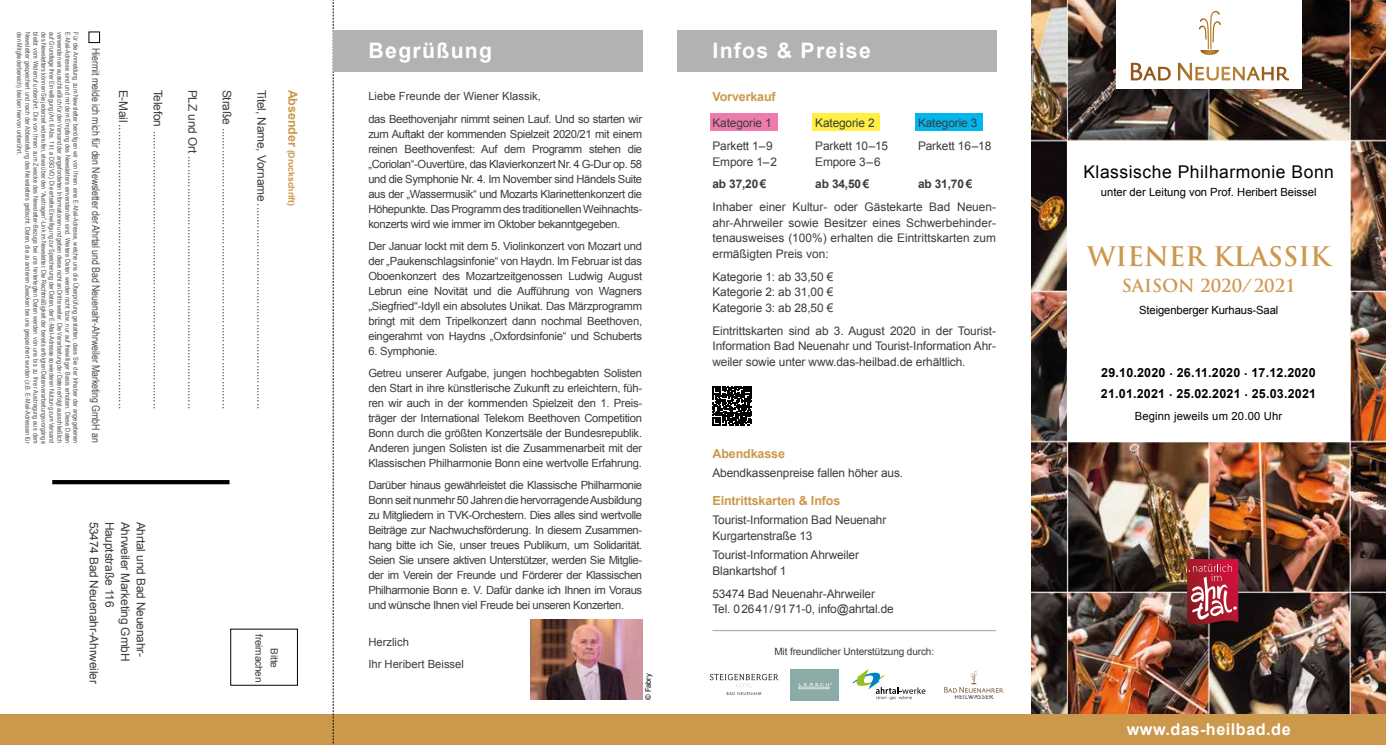
<style>
.page{position:relative;width:1386px;height:745px;background:#fff}
.page>*{position:absolute;margin:0;border:0;box-sizing:border-box;transform-origin:0 0}
.t1{font:700 26.25px "Trajan Pro";color:#cc984e}
.t2{font:700 21.25px "Arial";letter-spacing:.06em;color:#fff}
.t3{font:17.5px "Arial";letter-spacing:.03em;color:#000}
.t4{font:700 17.5px "Trajan Pro";color:#cc984e}
.t5{font:700 16.25px "Arial";letter-spacing:.03em;color:#fff}
.t6{font:700 12.5px/21.2px "Arial";letter-spacing:.015em;color:#000}
.t7{font:700 12.5px "Arial";letter-spacing:-.01em;color:#cc984c}
.t8{font:11.88px/15.6px "Arial";letter-spacing:-.01em;color:#3c3c3b}
.t9{font:700 11.88px "Arial";letter-spacing:-.01em;color:#3c3c3b}
.t10{font:11.25px/15px "Arial";letter-spacing:-.02em;color:#3c3c3b;text-align:justify}
.t11{font:11.25px "Arial";color:#000}
.t12{font:11.25px/22.1px "Arial";color:#3c3c3b}
.t13{font:10.75px "Arial Narrow";letter-spacing:-.005em;color:#4a4a49}
.t14{font:10px/15.6px "Arial";letter-spacing:-.01em;color:#3c3c3b;text-align:center}
.t15{font:700 8.75px "Arial";letter-spacing:-.01em;color:#cc984c}
.t16{font:7.5px "Arial";color:#000}
.t17{font:6.75px "Arial Narrow";letter-spacing:.01em;color:#4a4a49}
.s1{font-size:12.5px}
</style>
<div class="page">
<div style="left:710px;top:113px;width:67px;height:18px;background:#ee7bae"></div>
<div style="left:812px;top:113px;width:68px;height:18px;background:#fff042"></div>
<div style="left:915px;top:113px;width:68px;height:18px;background:#00b6ed"></div>
<img style="left:1031px;top:0;width:354px;height:714px">
<div style="left:1067px;top:140px;width:282px;height:301px;background:#fff"></div>
<div style="left:1088px;top:0;width:241px;height:117px;background:#000;opacity:.3"></div>
<div style="left:1116px;top:0;width:185px;height:89px;background:#fff"></div>
<svg style="left:1130px;top:63px;width:158px;height:17px"></svg>
<svg style="left:1199px;top:11px;width:22px;height:44px"></svg>
<div style="left:0;top:714px;width:1385px;height:30px;background:#cc984c"></div>
<div style="left:677px;top:30px;width:319px;height:41px;background:#b3b2b2"></div>
<svg style="left:333px;top:0;width:1px;height:744px"></svg>
<hr style="left:712px;top:629px;width:284px;height:1px;background:#b3b2b2">
<svg style="left:1179px;top:558px;width:59px;height:66px;background:#ac4551"></svg>
<div style="left:52px;top:479px;width:177px;height:5px;background:#000"></div>
<div style="left:230px;top:628px;width:68px;height:57px;border:1px solid #000"></div>
<svg style="left:712px;top:386px;width:39px;height:39px"></svg>
<div style="left:333px;top:30px;width:309px;height:41px;background:#b3b2b2"></div>
<svg style="left:710px;top:673px;width:68px;height:21px"></svg>
<div style="left:790px;top:668px;width:48px;height:32px;background:#8baba7"></div>
<div style="left:799px;top:686px;width:30px;height:2px;border:1px solid #dbe5e4"></div>
<svg style="left:799px;top:683px;width:33px;height:2px"></svg>
<svg style="left:852px;top:669px;width:73px;height:30px"></svg>
<img style="left:954px;top:695px;width:39px;height:3px">
<svg style="left:944px;top:692px;width:60px;height:1px"></svg>
<svg style="left:944px;top:671px;width:59px;height:21px"></svg>
<img style="left:530px;top:619px;width:112px;height:80px">
<div style="left:89px;top:32px;width:11px;height:11px;border:1px solid #000"></div>
<p class="t17" style="left:41px;top:32px;width:412px;rotate:90deg">bleibt vom Widerruf unberührt. Die von Ihnen zum Zwecke des Newsletter-Bezugs bei uns hinterlegten Daten werden von uns bis zu Ihrer Austragung aus dem</p>
<p class="t17" style="left:49px;top:32px;width:412px;rotate:90deg">des Newsletters können Sie jederzeit widerrufen, etwa über den “Austragen”-Link im Newsletter. Die Rechtmäßigkeit der bereits erfolgten Datenverarbeitungsvorgänge</p>
<p class="t17" style="left:57px;top:32px;width:412px;rotate:90deg">auf Grundlage Ihrer Einwilligung (Art. 6 Abs. 1 lit. a DSGVO). Die erteilte Einwilligung zur Speicherung der Daten, der E-Mail-Adresse sowie deren Nutzung zum Versand</p>
<p class="t17" style="left:65px;top:32px;width:412px;rotate:90deg">verwenden wir ausschließlich für den Versand der angeforderten Informationen und geben diese nicht an Dritte weiter. Die Verarbeitung der Daten erfolgt ausschließlich</p>
<p class="t17" style="left:73px;top:32px;width:412px;rotate:90deg">E-Mail-Adresse sind und mit dem Empfang des Newsletters einverstanden sind. Weitere Daten werden nicht bzw. nur auf freiwilliger Basis erhoben. Diese Daten</p>
<p class="t17" style="left:81px;top:32px;width:412px;rotate:90deg">Für die Anmeldung zum Newsletter benötigen wir von Ihnen eine E-Mail-Adresse, welche uns die Überprüfung gestatten, dass Sie der Inhaber der angegebenen</p>
<p class="t17" style="left:25px;top:32px;width:124px;rotate:90deg">den Mitgliederbereich) bleiben hiervon unberührt.</p>
<p class="t17" style="left:33px;top:32px;width:412px;rotate:90deg">Newsletter gespeichert und nach der Abbestellung des Newsletters gelöscht. Daten, die zu anderen Zwecken bei uns gespeichert wurden (z.B. E-Mail-Adressen für</p>
<p class="t13" style="left:104px;top:48px;width:396px;rotate:90deg">Hiermit melde ich mich für den Newsletter der Ahrtal und Bad Neuenahr-Ahrweiler Marketing GmbH an</p>
<p class="t8" style="left:131px;top:89px;width:321px;rotate:90deg">E-Mail ..........................................................................................</p>
<p class="t8" style="left:166px;top:89px;width:321px;rotate:90deg">Telefon ........................................................................................</p>
<p class="t8" style="left:200px;top:89px;width:321px;rotate:90deg">PLZ und Ort ................................................................................</p>
<p class="t8" style="left:235px;top:89px;width:321px;rotate:90deg">Straße .........................................................................................</p>
<p class="t8" style="left:269px;top:89px;width:321px;rotate:90deg">Titel, Name, Vorname .................................................................</p>
<p class="t15" style="left:297px;top:89px;width:118px;rotate:90deg"><span class="s1">Absender</span> (Druckschrift)</p>
<p class="t8" style="left:102px;top:521px;width:164px;rotate:90deg">53474 Bad Neuenahr-Ahrweiler</p>
<p class="t8" style="left:117px;top:521px;width:87px;rotate:90deg">Hauptstraße 116</p>
<p class="t8" style="left:133px;top:521px;width:141px;rotate:90deg">Ahrweiler Marketing GmbH</p>
<p class="t8" style="left:148px;top:521px;width:137px;rotate:90deg">Ahrtal und Bad Neuenahr-</p>
<p class="t14" style="left:282px;top:633px;width:50px;rotate:90deg">Bitte freimachen</p>
<h2 class="t2" style="left:369px;top:36px;width:125px">Begrüßung</h2>
<p class="t10" style="left:368px;top:85px;width:275px;line-height:22.1px">Liebe Freunde der Wiener Klassik,<br>das Beethovenjahr nimmt seinen Lauf. Und so starten wir</p>
<p class="t10" style="left:368px;top:126px;width:275px">zum Auftakt der kommenden Spielzeit 2020/21 mit einem reinen Beethovenfest: Auf dem Programm stehen die „Coriolan“-Ouvertüre, das Klavierkonzert Nr. 4 G-Dur op. 58 und die Symphonie Nr. 4. Im November sind Händels Suite aus der „Wassermusik“ und Mozarts Klarinettenkonzert die Höhepunkte. Das Programm des traditionellen Weihnachts&shy;konzerts wird wie immer im Oktober bekanntgegeben.</p>
<p class="t10" style="left:368px;top:238px;width:275px">Der Januar lockt mit dem 5. Violinkonzert von Mozart und der „Paukenschlagsinfonie“ von Haydn. Im Februar ist das Oboenkonzert des Mozartzeitgenossen Ludwig August Lebrun eine Novität und die Aufführung von Wagners „Siegfried“-Idyll ein absolutes Unikat. Das Märzprogramm bringt mit dem Tripelkonzert dann nochmal Beethoven, eingerahmt von Haydns „Oxfordsinfonie“ und Schuberts</p>
<p class="t10" style="left:368px;top:340px;width:275px;line-height:22.1px">6. Symphonie.<br>Getreu unserer Aufgabe, jungen hochbegabten Solisten</p>
<p class="t10" style="left:368px;top:380px;width:275px">den Start in ihre künstlerische Zukunft zu erleichtern, füh&shy;ren wir auch in der kommenden Spielzeit den 1. Preis&shy;träger der International Telekom Beethoven Competition Bonn durch die größten Konzertsäle der Bundesrepublik.<br>Anderen jungen Solisten ist die Zusammenarbeit mit der Klassischen Philharmonie Bonn eine wertvolle Erfahrung.</p>
<p class="t10" style="left:368px;top:477px;width:275px">Darüber hinaus gewährleistet die Klassische Philharmonie Bonn seit nunmehr 50 Jahren die hervorragende Ausbildung zu Mitgliedern in TVK-Orchestern. Dies alles sind wertvolle Beiträge zur Nachwuchsförderung. In diesem Zusammen&shy;hang bitte ich Sie, unser treues Publikum, um Solidarität.<br>Seien Sie unsere aktiven Unterstützer, werden Sie Mitglie&shy;der im Verein der Freunde und Förderer der Klassischen Philharmonie Bonn e. V. Dafür danke ich Ihnen im Voraus und wünsche Ihnen viel Freude bei unseren Konzerten.</p>
<p class="t12" style="left:368px;top:630px;width:97px">Herzlich<br>Ihr Heribert Beissel</p>
<p class="t14" style="left:774px;top:643px;width:161px">Mit freundlicher Unterstützung durch:</p>
<p class="t16" style="left:643px;top:699px;width:28px;rotate:-90deg">© Fabry</p>
<h2 class="t2" style="left:712px;top:36px;width:160px">Infos &amp; Preise</h2>
<p class="t7" style="left:712px;top:89px;width:65px">Vorverkauf</p>
<p class="t8" style="left:712px;top:115px;width:61px">Kategorie 1</p>
<p class="t8" style="left:815px;top:115px;width:61px">Kategorie 2</p>
<p class="t8" style="left:918px;top:115px;width:61px">Kategorie 3</p>
<p class="t8" style="left:712px;top:138px;width:66px">Parkett 1–9<br>Empore 1–2</p>
<p class="t9" style="left:712px;top:176px;width:55px">ab 37,20€</p>
<p class="t8" style="left:815px;top:138px;width:74px">Parkett 10–15<br>Empore 3–6</p>
<p class="t9" style="left:815px;top:176px;width:55px">ab 34,50€</p>
<p class="t8" style="left:918px;top:138px;width:75px">Parkett 16–18</p>
<p class="t9" style="left:918px;top:176px;width:56px">ab 31,70 €</p>
<p class="t8" style="left:712px;top:199px;width:285px;text-align:justify">Inhaber einer Kultur- oder Gästekarte Bad Neuen&shy;ahr-Ahrweiler sowie Besitzer eines Schwerbehinder&shy;tenausweises (100%) erhalten die Eintrittskarten zum ermäßigten Preis von:</p>
<p class="t8" style="left:712px;top:268px;width:122px;text-align:justify">Kategorie 1: ab 33,50 € Kategorie 2: ab 31,00 € Kategorie 3: ab 28,50 €</p>
<p class="t8" style="left:712px;top:322px;width:285px;text-align:justify">Eintrittskarten sind ab 3. August 2020 in der Tourist-Information Bad Neuenahr und Tourist-Information Ahr&shy;weiler sowie unter www.das-heilbad.de erhältlich.</p>
<p class="t7" style="left:712px;top:445px;width:74px">Abendkasse</p>
<p class="t8" style="left:712px;top:465px;width:192px">Abendkassenpreise fallen höher aus.</p>
<p class="t7" style="left:712px;top:492px;width:129px">Eintrittskarten &amp; Infos</p>
<p class="t8" style="left:712px;top:512px;width:175px">Tourist-Information Bad Neuenahr<br>Kurgartenstraße 13</p>
<p class="t8" style="left:712px;top:547px;width:148px">Tourist-Information Ahrweiler<br>Blankartshof 1</p>
<p class="t8" style="left:712px;top:585px;width:183px">53474 Bad Neuenahr-Ahrweiler<br>Tel. 02641/9171-0, info@ahrtal.de</p>
<h3 class="t3" style="left:1083px;top:160px;width:252px">Klassische Philharmonie Bonn</h3>
<p class="t11" style="left:1100px;top:185px;width:217px">unter der Leitung von Prof. Heribert Beissel</p>
<h1 class="t1" style="left:1087px;top:240px;width:245px">WIENER KLASSIK</h1>
<h3 class="t4" style="left:1121px;top:275px;width:175px">SAISON 2020/2021</h3>
<p class="t11" style="left:1139px;top:303px;width:141px">Steigenberger Kurhaus-Saal</p>
<p class="t6" style="left:1100px;top:362px;width:217px">29.10.2020 . 26.11.2020 . 17.12.2020<br>21.01.2021 . 25.02.2021 . 25.03.2021</p>
<p class="t11" style="left:1134px;top:408px;width:149px">Beginn jeweils um 20.00 Uhr</p>
<h3 class="t5" style="left:1126px;top:717px;width:165px">www.das-heilbad.de</h3>
</div>
